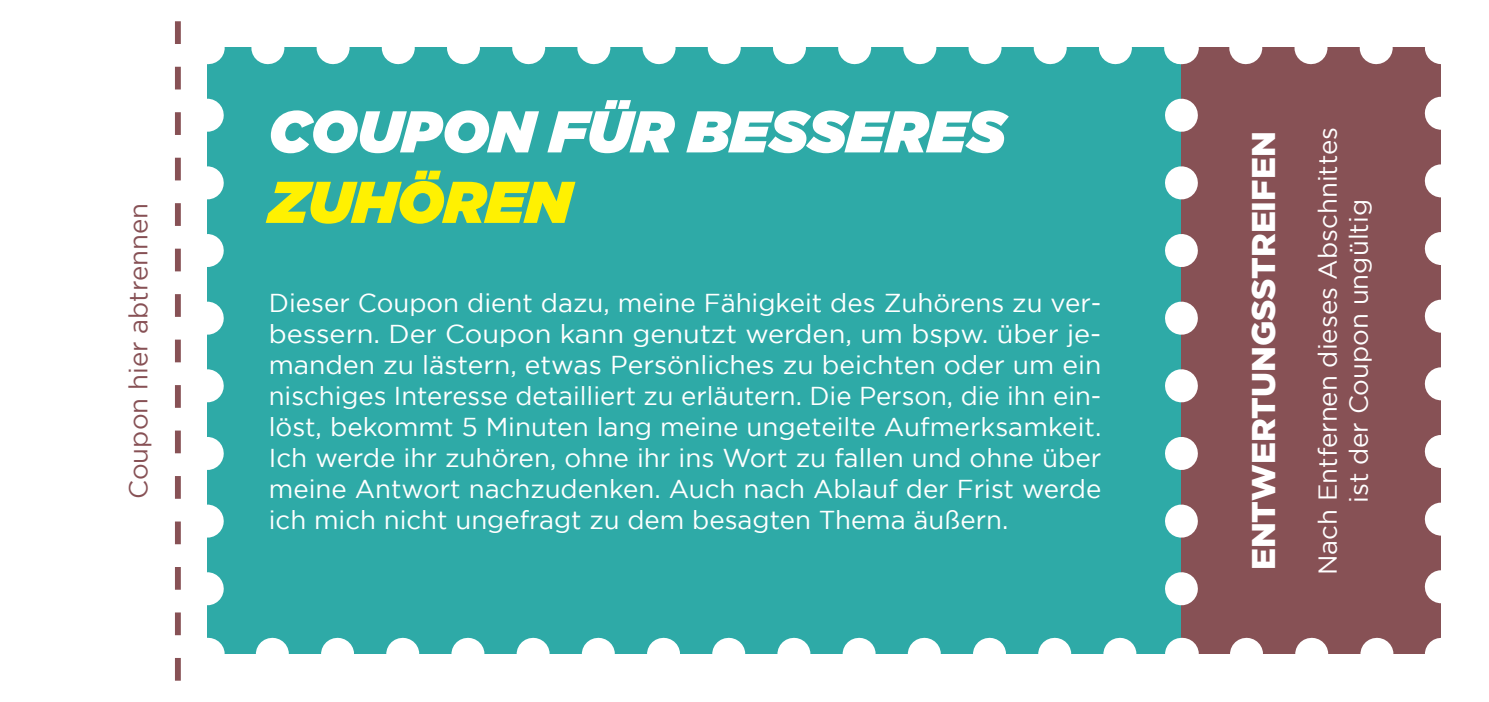
<style>
.page{position:relative;width:1489px;height:702px;background:#fff}
.page>*{position:absolute;margin:0;border:0;box-sizing:border-box;transform-origin:0 0}
.t1{font:italic 900 58.75px "Gotham";color:#fff}
.t2{font:italic 900 58.75px "Gotham";color:#fff101}
.t3{font:900 33px "Gotham";color:#fff}
.Optimaler_Blocksatz{font:25.75px/31px "Gotham";color:#fff;text-align:justify}
.t4{font:25.75px "Gotham";color:#875155}
</style>
<div class="page">
<div style="left:207px;top:48px;width:1234px;height:606px;background:#2eaaa7"></div>
<svg style="left:207px;top:115px;width:17px;height:491px"></svg>
<hr style="left:207px;top:637px;width:1px;height:33px;background:#fff">
<hr style="left:207px;top:31px;width:1px;height:33px;background:#fff">
<div style="left:1181px;top:48px;width:260px;height:606px;background:#875155"></div>
<svg style="left:1165px;top:115px;width:32px;height:491px"></svg>
<svg style="left:272px;top:637px;width:1122px;height:17px"></svg>
<svg style="left:1424px;top:96px;width:17px;height:491px"></svg>
<svg style="left:240px;top:47px;width:1136px;height:17px"></svg>
<hr style="left:1181px;top:637px;width:1px;height:33px;background:#fff">
<hr style="left:1181px;top:31px;width:1px;height:33px;background:#fff">
<svg style="left:175px;top:21px;width:6px;height:659px"></svg>
<p class="t1" style="left:269px;top:97px;width:738px">COUPON FÜR BESSERES</p>
<p class="t2" style="left:269px;top:168px;width:304px">ZUHÖREN</p>
<p class="t3" style="left:1244px;top:570px;width:440px;rotate:-90deg">ENTWERTUNGSSTREIFEN</p>
<p class="Optimaler_Blocksatz" style="left:1311px;top:575px;width:449px;rotate:-90deg">Nach Entfernen dieses Abschnittes</p>
<p class="t4" style="left:124px;top:499px;width:297px;rotate:-90deg">Coupon hier abtrennen</p>
<p class="Optimaler_Blocksatz" style="left:1342px;top:502px;width:305px;rotate:-90deg">ist der Coupon ungültig</p>
<p class="Optimaler_Blocksatz" style="left:269px;top:286px;width:834px">Dieser Coupon dient dazu, meine Fähigkeit des Zuhörens zu ver&shy;bessern. Der Coupon kann genutzt werden, um bspw. über je&shy;manden zu lästern, etwas Persönliches zu beichten oder um ein nischiges Interesse detailliert zu erläutern. Die Person, die ihn ein&shy;löst, bekommt 5 Minuten lang meine ungeteilte Aufmerksamkeit.<br>Ich werde ihr zuhören, ohne ihr ins Wort zu fallen und ohne über meine Antwort nachzudenken. Auch nach Ablauf der Frist werde ich mich nicht ungefragt zu dem besagten Thema äußern.</p>
</div>
